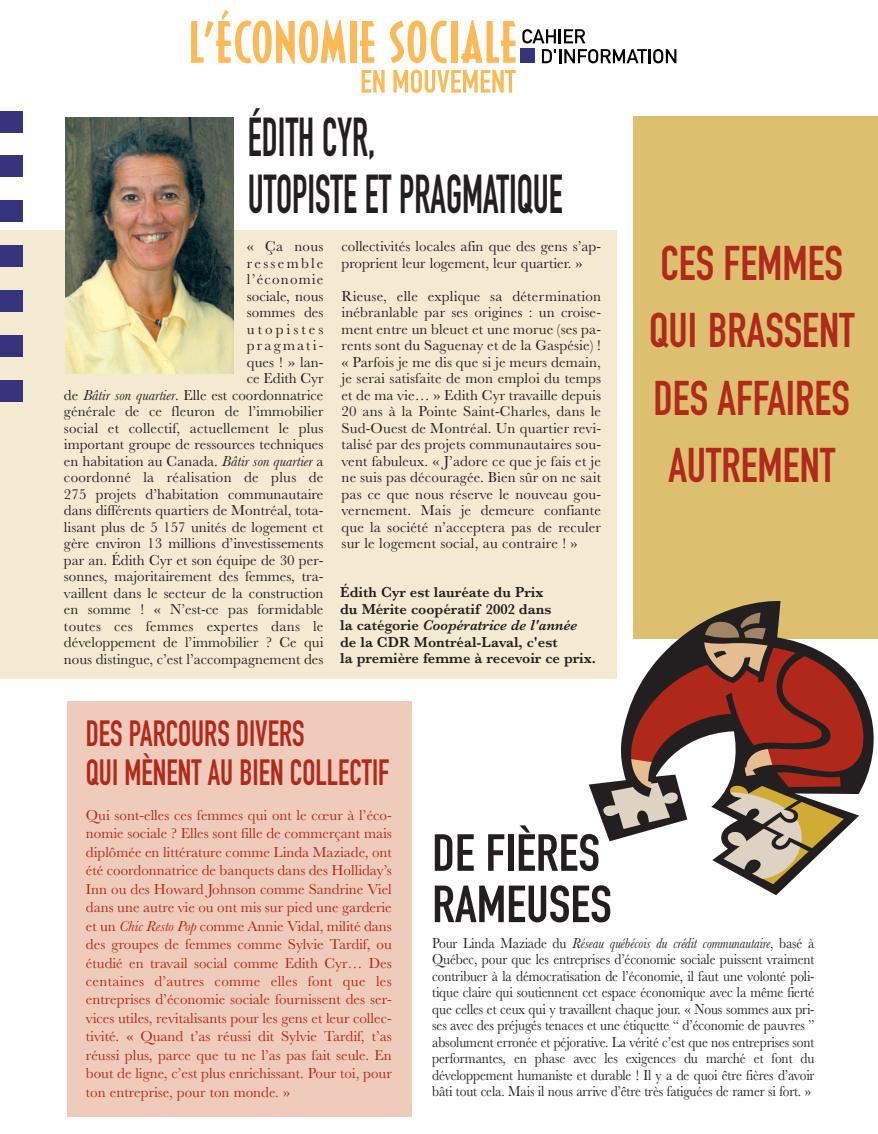
<style>
.page{position:relative;width:878px;height:1134px;background:#fff}
.page>*{position:absolute;margin:0;border:0;box-sizing:border-box;transform-origin:0 0}
.t1{font:54px/57px "DIN Engschrift";color:#231f20;scale:.7 1}
.t2{font:51.3px/51.3px "DIN Engschrift";color:#231f20;scale:1.04 1}
.t3{font:48px/67.5px "DIN Engschrift";color:#b1291a;text-align:center;scale:.95 1}
.t4{font:36px/39px "DIN Engschrift";color:#b1291a;scale:.85 1}
.t5{font:15px/16.5px "Baskerville";color:#231f20;text-align:right}
.t6{font:15px/18.5px "Baskerville";color:#b1291a;text-align:justify}
.t7{font:15px/16.5px "Baskerville";color:#231f20;text-align:justify;scale:.9 1}
.t8{font:600 15px/16.5px "Baskerville";color:#231f20}
.s1{font-style:italic}
</style>
<div class="page">
<div style="left:0;top:230px;width:616px;height:449px;background:#f4ead2"></div>
<div style="left:633px;top:116px;width:245px;height:523px;background:#ddc06f"></div>
<div style="left:350px;top:21px;width:6px;height:42px;background:#fcb955"></div>
<svg style="left:360px;top:21px;width:14px;height:42px"></svg>
<svg style="left:390px;top:21px;width:57px;height:42px"></svg>
<div style="left:451px;top:21px;width:6px;height:42px;background:#fcb955"></div>
<svg style="left:461px;top:20px;width:54px;height:43px"></svg>
<div style="left:520px;top:48px;width:14px;height:15px;background:#36347c"></div>
<svg style="left:191px;top:10px;width:155px;height:54px"></svg>
<svg style="left:522px;top:29px;width:154px;height:34px"></svg>
<svg style="left:361px;top:70px;width:23px;height:23px"></svg>
<svg style="left:393px;top:70px;width:122px;height:23px"></svg>
<div style="left:0;top:380px;width:23px;height:22px;background:#36347c"></div>
<div style="left:0;top:335px;width:23px;height:22px;background:#36347c"></div>
<div style="left:0;top:290px;width:23px;height:22px;background:#36347c"></div>
<div style="left:0;top:245px;width:23px;height:22px;background:#36347c"></div>
<div style="left:0;top:200px;width:23px;height:22px;background:#36347c"></div>
<div style="left:0;top:155px;width:23px;height:22px;background:#36347c"></div>
<div style="left:0;top:111px;width:23px;height:22px;background:#36347c"></div>
<svg style="left:588px;top:598px;width:286px;height:297px"></svg>
<svg style="left:600px;top:607px;width:269px;height:277px"></svg>
<img style="left:65px;top:118px;width:168px;height:256px">
<div style="left:67px;top:701px;width:345px;height:415px;background:#efcbbc"></div>
<h1 class="t1" style="left:248px;top:114px;width:451px">ÉDITH CYR,<br>UTOPISTE ET PRAGMATIQUE</h1>
<p class="t5" style="left:64px;top:240px;width:261px">« Ça nous<br>ressemble<br>l’économie<br>sociale, nous<br>sommes des<br>utopistes<br>pragmati-<br>ques ! » lan-<br>ce Edith Cyr<br>de <span class="s1">Bâtir son quartier</span>. Elle est coordonnatrice générale de ce fleuron de l’immobilier social et collectif, actuellement le plus important groupe de ressources techniques en habitation au Canada. <span class="s1">Bâtir son quartier</span> a coordonné la réalisation de plus de<br>275 projets d’habitation communautaire dans différents quartiers de Montréal, tota&shy;lisant plus de 5 157 unités de logement et gère environ 13 millions d’investissements par an. Édith Cyr et son équipe de 30 per&shy;sonnes, majoritairement des femmes, tra&shy;vaillent dans le secteur de la construction en somme ! « N’est-ce pas formidable toutes ces femmes expertes dans le développement de l’immobilier ? Ce qui nous distingue, c’est l’accompagnement des</p>
<p class="t5" style="left:341px;top:240px;width:261px;text-align:left">collectivités locales afin que des gens s’ap&shy;proprient leur logement, leur quartier. »</p>
<p class="t5" style="left:341px;top:289px;width:261px;text-align:justify">Rieuse, elle explique sa détermination inébranlable par ses origines : un croise&shy;ment entre un bleuet et une morue (ses pa&shy;rents sont du Saguenay et de la Gaspésie) ! « Parfois je me dis que si je meurs demain, je serai satisfaite de mon emploi du temps et de ma vie… » Edith Cyr travaille depuis 20 ans à la Pointe Saint-Charles, dans le Sud-Ouest de Montréal. Un quartier revi&shy;talisé par des projets communautaires sou&shy;vent fabuleux. « J’adore ce que je fais et je ne suis pas découragée. Bien sûr on ne sait pas ce que nous réserve le nouveau gou&shy;vernement. Mais je demeure confiante que la société n’acceptera pas de reculer sur le logement social, au contraire ! »</p>
<p class="t8" style="left:340px;top:585px;width:257px">Édith Cyr est lauréate du Prix<br>du Mérite coopératif 2002 dans<br>la catégorie <span class="s1">Coopératrice de l'année </span>de la CDR Montréal-Laval, c'est<br>la première femme à recevoir ce prix.</p>
<h3 class="t3" style="left:649px;top:234px;width:218px">CES FEMMES<br>QUI BRASSENT<br>DES AFFAIRES<br>AUTREMENT</h3>
<h3 class="t4" style="left:86px;top:717px;width:359px">DES PARCOURS DIVERS<br>QUI MÈNENT AU BIEN COLLECTIF</h3>
<p class="t6" style="left:86px;top:807px;width:307px">Qui sont-elles ces femmes qui ont le cœur à l’éco&shy;nomie sociale ? Elles sont fille de commerçant mais diplômée en littérature comme Linda Maziade, ont été coordonnatrice de banquets dans des Holliday’s Inn ou des Howard Johnson comme Sandrine Viel dans une autre vie ou ont mis sur pied une garderie et un <span class="s1">Chic Resto Pop</span> comme Annie Vidal, milité dans des groupes de femmes comme Sylvie Tardif, ou étudié en travail social comme Edith Cyr… Des centaines d’autres comme elles font que les entreprises d’économie sociale fournissent des ser&shy;vices utiles, revitalisants pour les gens et leur collec&shy;tivité. « Quand t’as réussi dit Sylvie Tardif, t’as réussi plus, parce que tu ne l’as pas fait seule. En bout de ligne, c’est plus enrichissant. Pour toi, pour ton entreprise, pour ton monde. »</p>
<h2 class="t2" style="left:432px;top:832px;width:174px">DE FIÈRES<br>RAMEUSES</h2>
<p class="t7" style="left:432px;top:936px;width:426px">Pour Linda Maziade du <span class="s1">Réseau québécois du crédit communautaire</span>, basé à Québec, pour que les entreprises d’économie sociale puissent vraiment contribuer à la démocratisation de l’économie, il faut une volonté poli&shy;tique claire qui soutiennent cet espace économique avec la même fierté que celles et ceux qui y travaillent chaque jour. « Nous sommes aux pri&shy;ses avec des préjugés tenaces et une étiquette “ d’économie de pauvres ” absolument erronée et péjorative. La vérité c’est que nos entreprises sont performantes, en phase avec les exigences du marché et font du développement humaniste et durable ! Il y a de quoi être fières d’avoir bâti tout cela. Mais il nous arrive d’être très fatiguées de ramer si fort. »</p>
</div>
